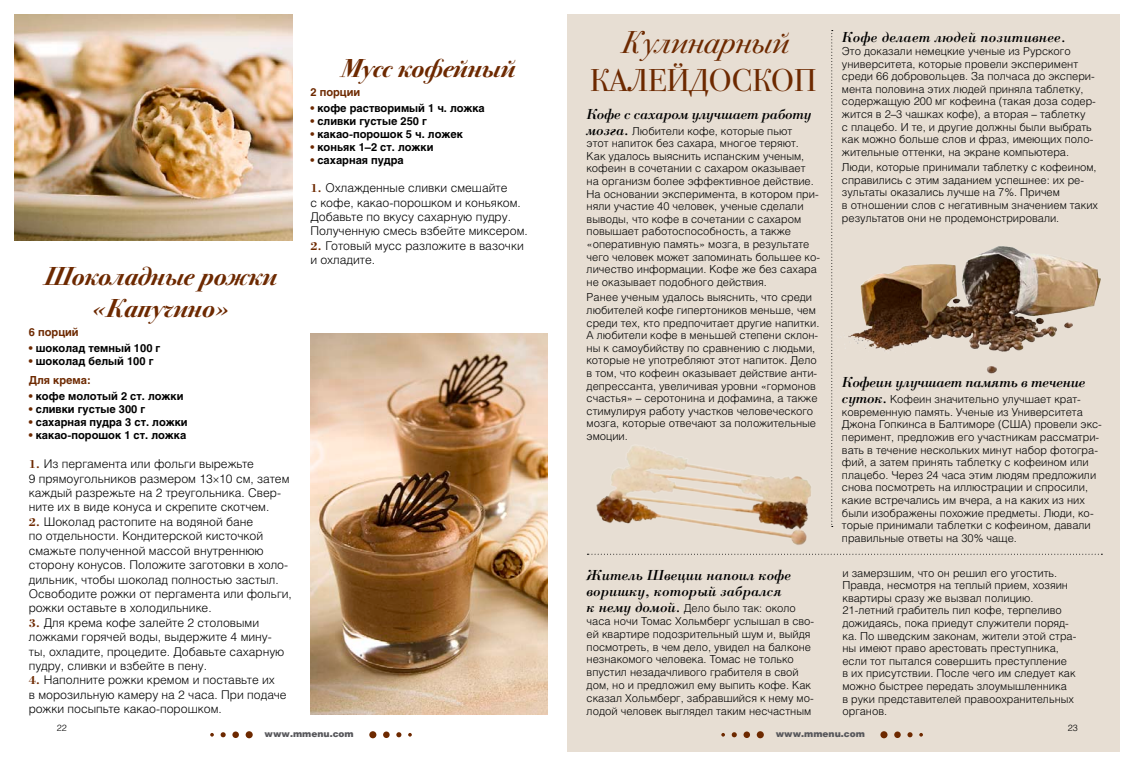
<style>
.page{position:relative;width:1134px;height:766px;background:#fff}
.page>*{position:absolute;margin:0;border:0;box-sizing:border-box;transform-origin:0 0}
.t1{font:31.7px "Bodoni Sev C";color:#6d2900}
.t2{font:italic 31.7px "Bodoni Sev C";letter-spacing:.01em;color:#6d2900}
.t3{font:italic 700 26px/31.2px "Bodoni Sev C";color:#6d2900;text-align:center}
.t4{font:italic 15px/16.1px "Borjomi C";color:#000}
.t5{font:italic 15px "Borjomi C";letter-spacing:-.02em;color:#000}
.t6{font:300 12px/14.4px "Helios";color:#000}
.t7{font:300 11px/12.6px "Helios";color:#000}
.t8{font:700 11px/18.9px "Helios";color:#000}
.t9{font:700 11px "Helios";color:#6d2900}
.t10{font:900 9px "Helios";color:#57575b}
.t11{font:300 9px "Helios";color:#000}
.s1{color:#6d2900}
.s2{font-family:"Borjomi C";font-weight:700;color:#6d2900}
.s3{font-family:"Borjomi C";font-weight:400;font-style:italic;font-size:15px}
</style>
<div class="page">
<div style="left:567px;top:14px;width:553px;height:737px;background:#e7ded3"></div>
<svg style="left:831px;top:30px;width:2px;height:497px"></svg>
<svg style="left:587px;top:553px;width:515px;height:1px"></svg>
<img style="left:14px;top:14px;width:278px;height:226px">
<img style="left:310px;top:333px;width:237px;height:381px">
<div style="left:246px;top:731px;width:7px;height:7px;background:#6d2900;border-radius:50%"></div>
<div style="left:232px;top:731px;width:7px;height:6px;background:#6d2900;border-radius:50%"></div>
<svg style="left:221px;top:732px;width:5px;height:5px"></svg>
<svg style="left:210px;top:733px;width:4px;height:3px"></svg>
<div style="left:369px;top:731px;width:7px;height:7px;background:#6d2900;border-radius:50%"></div>
<div style="left:383px;top:731px;width:7px;height:6px;background:#6d2900;border-radius:50%"></div>
<svg style="left:396px;top:732px;width:5px;height:5px"></svg>
<svg style="left:408px;top:733px;width:4px;height:3px"></svg>
<div style="left:757px;top:731px;width:7px;height:7px;background:#6d2900;border-radius:50%"></div>
<div style="left:743px;top:731px;width:7px;height:6px;background:#6d2900;border-radius:50%"></div>
<svg style="left:732px;top:732px;width:5px;height:5px"></svg>
<svg style="left:721px;top:733px;width:4px;height:3px"></svg>
<div style="left:880px;top:731px;width:7px;height:7px;background:#6d2900;border-radius:50%"></div>
<div style="left:894px;top:731px;width:7px;height:6px;background:#6d2900;border-radius:50%"></div>
<svg style="left:907px;top:732px;width:5px;height:5px"></svg>
<svg style="left:919px;top:733px;width:4px;height:3px"></svg>
<img style="left:831px;top:239px;width:270px;height:141px">
<img style="left:596px;top:446px;width:215px;height:99px">
<h2 class="t3" style="left:44px;top:261px;width:234px">Шоколадные рожки «Капучино»</h2>
<p class="t9" style="left:29px;top:325px;width:51px">6 порций</p>
<p class="t8" style="left:29px;top:338px;width:133px"><span class="s1">•</span> шоколад темный 100 г</p>
<p class="t8" style="left:29px;top:351px;width:126px"><span class="s1">•</span> шоколад белый 100 г<br><span class="s1">Для крема:</span></p>
<p class="t8" style="left:29px;top:386px;width:156px"><span class="s1">•</span> кофе молотый 2 ст. ложки</p>
<p class="t8" style="left:29px;top:399px;width:118px"><span class="s1">•</span> сливки густые 300 г</p>
<p class="t8" style="left:29px;top:412px;width:160px"><span class="s1">•</span> сахарная пудра 3 ст. ложки</p>
<p class="t8" style="left:29px;top:426px;width:159px"><span class="s1">•</span> какао-порошок 1 ст. ложка</p>
<p class="t6" style="left:29px;top:456px;width:262px"><span class="s2">1.</span> Из пергамента или фольги вырежьте<br>9 прямоугольников размером 13 10 см, затем каждый разрежьте на 2 треугольника. Свер&shy;ните их в виде конуса и скрепите скотчем.</p>
<p class="t6" style="left:29px;top:514px;width:265px"><span class="s2">2.</span> Шоколад растопите на водяной бане<br>по отдельности. Кондитерской кисточкой смажьте полученной массой внутреннюю сторону конусов. Положите заготовки в холо&shy;дильник, чтобы шоколад полностью застыл.<br>Освободите рожки от пергамента или фольги, рожки оставьте в холодильнике.</p>
<p class="t6" style="left:29px;top:615px;width:257px"><span class="s2">3.</span> Для крема кофе залейте 2 столовыми ложками горячей воды, выдержите 4 мину&shy;ты, охладите, процедите. Добавьте сахарную пудру, сливки и взбейте в пену.</p>
<p class="t6" style="left:29px;top:672px;width:259px"><span class="s2">4.</span> Наполните рожки кремом и поставьте их<br>в морозильную камеру на 2 часа. При подаче рожки посыпьте какао-порошком.</p>
<h2 class="t3" style="left:341px;top:52px;width:176px">Мусс кофейный</h2>
<p class="t9" style="left:310px;top:85px;width:51px">2 порции</p>
<p class="t8" style="left:310px;top:98px;width:176px"><span class="s1">•</span> кофе растворимый 1 ч. ложка</p>
<p class="t8" style="left:310px;top:111px;width:118px"><span class="s1">•</span> сливки густые 250 г</p>
<p class="t8" style="left:310px;top:125px;width:154px"><span class="s1">•</span> какао-порошок 5 ч. ложек</p>
<p class="t8" style="left:310px;top:138px;width:125px"><span class="s1">•</span> коньяк 1–2 ст. ложки</p>
<p class="t8" style="left:310px;top:151px;width:95px"><span class="s1">•</span> сахарная пудра</p>
<p class="t6" style="left:310px;top:180px;width:219px"><span class="s2">1.</span> Охлажденные сливки смешайте<br>с кофе, какао-порошком и коньяком.<br>Добавьте по вкусу сахарную пудру.<br>Полученную смесь взбейте миксером.</p>
<p class="t6" style="left:310px;top:238px;width:215px"><span class="s2">2.</span> Готовый мусс разложите в вазочки и охладите.</p>
<p class="t11" style="left:57px;top:722px;width:12px">22</p>
<p class="t10" style="left:265px;top:727px;width:91px">www.mmenu.com</p>
<h1 class="t2" style="left:622px;top:24px;width:169px">Кулинарный</h1>
<h1 class="t1" style="left:590px;top:62px;width:121px">КАЛЕЙДОСКОП</h1>
<h3 class="t5" style="left:587px;top:105px;width:226px">Кофе с сахаром улучшает работу</h3>
<p class="t7" style="left:587px;top:124px;width:235px"><span class="s3">мозга.</span> Любители кофе, которые пьют<br>этот напиток без сахара, многое теряют.<br>Как удалось выяснить испанским ученым, кофеин в сочетании с сахаром оказывает на организм более эффективное действие.<br>На основании эксперимента, в котором при&shy;няли участие 40 человек, ученые сделали выводы, что кофе в сочетании с сахаром повышает работоспособность, а также «оперативную память» мозга, в результате чего человек может запоминать большее ко&shy;личество информации. Кофе же без сахара не оказывает подобного действия.</p>
<p class="t7" style="left:587px;top:291px;width:234px">Ранее ученым удалось выяснить, что среди любителей кофе гипертоников меньше, чем среди тех, кто предпочитает другие напитки.<br>А любители кофе в меньшей степени склон&shy;ны к самоубийству по сравнению с людьми, которые не употребляют этот напиток. Дело в том, что кофеин оказывает действие анти&shy;депрессанта, увеличивая уровни «гормонов счастья» – серотонина и дофамина, а также стимулируя работу участков человеческого мозга, которые отвечают за положительные эмоции.</p>
<h3 class="t4" style="left:587px;top:566px;width:206px">Житель Швеции напоил кофе воришку, который забрался</h3>
<p class="t7" style="left:587px;top:602px;width:229px"><span class="s3">к нему домой.</span> Дело было так: около часа ночи Томас Хольмберг услышал в сво&shy;ей квартире подозрительный шум и, выйдя посмотреть, в чем дело, увидел на балконе незнакомого человека. Томас не только впустил незадачливого грабителя в свой дом, но и предложил ему выпить кофе. Как сказал Хольмберг, забравшийся к нему мо&shy;лодой человек выглядел таким несчастным</p>
<h3 class="t4" style="left:842px;top:29px;width:226px">Кофе делает людей позитивнее.</h3>
<p class="t7" style="left:842px;top:44px;width:255px">Это доказали немецкие ученые из Рурского университета, которые провели эксперимент среди 66 добровольцев. За полчаса до экспери&shy;мента половина этих людей приняла таблетку, содержащую 200 мг кофеина (такая доза содер&shy;жится в 2–3 чашках кофе), а вторая – таблетку<br>с плацебо. И те, и другие должны были выбрать как можно больше слов и фраз, имеющих поло&shy;жительные оттенки, на экране компьютера.</p>
<p class="t7" style="left:842px;top:161px;width:258px">Люди, которые принимали таблетку с кофеином, справились с этим заданием успешнее: их ре&shy;зультаты оказались лучше на 7%. Причем<br>в отношении слов с негативным значением таких результатов они не продемонстрировали.</p>
<h3 class="t5" style="left:842px;top:373px;width:245px">Кофеин улучшает память в течение</h3>
<p class="t7" style="left:842px;top:392px;width:261px"><span class="s3">суток.</span> Кофеин значительно улучшает крат&shy;ковременную память. Ученые из Университета Джона Гопкинса в Балтиморе (США) провели экс&shy;перимент, предложив его участникам рассматри&shy;вать в течение нескольких минут набор фотогра&shy;фий, а затем принять таблетку с кофеином или плацебо. Через 24 часа этим людям предложили снова посмотреть на иллюстрации и спросили, какие встречались им вчера, а на каких из них были изображены похожие предметы. Люди, ко&shy;торые принимали таблетки с кофеином, давали правильные ответы на 30% чаще.</p>
<p class="t7" style="left:842px;top:566px;width:235px">и замерзшим, что он решил его угостить.<br>Правда, несмотря на теплый прием, хозяин квартиры сразу же вызвал полицию.<br>21-летний грабитель пил кофе, терпеливо дожидаясь, пока приедут служители поряд&shy;ка. По шведским законам, жители этой стра&shy;ны имеют право арестовать преступника, если тот пытался совершить преступление<br>в их присутствии. После чего им следует как можно быстрее передать злоумышленника<br>в руки представителей правоохранительных органов.</p>
<p class="t10" style="left:776px;top:727px;width:91px">www.mmenu.com</p>
<p class="t11" style="left:1068px;top:722px;width:12px">23</p>
</div>
